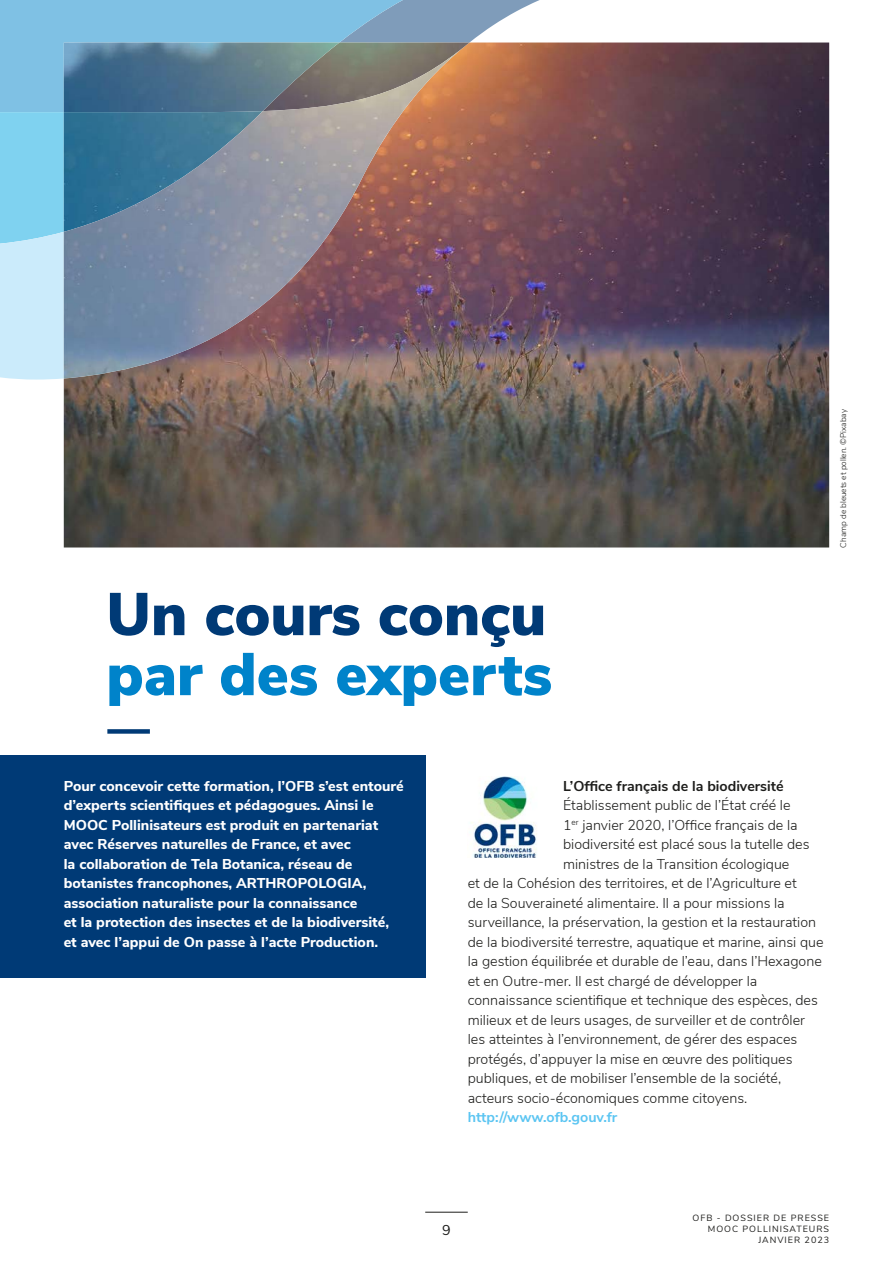
<style>
.page{position:relative;width:893px;height:1263px;background:#fff}
.page>*{position:absolute;margin:0;border:0;box-sizing:border-box;transform-origin:0 0}
.t1{font:900 60px "Nunito Sans";color:#0083ca}
.t2{font:900 60px "Nunito Sans";color:#003a76}
.t3{font:300 14.25px "Nunito Sans";color:#1d1d1b}
.t4{font:800 14.25px/19.5px "Nunito Sans";color:#fff}
.t5{font:700 14.25px "Nunito Sans";color:#1d1d1b}
.t6{font:700 14.25px "Nunito Sans";color:#5bc5f2}
.t7{font:14.25px "Nunito Sans";color:#1d1d1b}
.t8{font:9px/10.8px "Nunito Sans";letter-spacing:.11em;color:#1d1d1b;text-align:right}
.t9{font:300 8.25px "Nunito Sans";color:#1d1d1b}
</style>
<div class="page">
<img style="left:64px;top:43px;width:765px;height:504px">
<svg style="left:403px;top:0;width:137px;height:43px"></svg>
<img style="left:403px;top:43px;width:66px;height:68px">
<svg style="left:0;top:0;width:403px;height:112px;fill:#7fc1e4"></svg>
<img style="left:64px;top:43px;width:275px;height:68px">
<img style="left:64px;top:111px;width:150px;height:77px">
<svg style="left:0;top:112px;width:64px;height:268px"></svg>
<img style="left:365px;top:45px;width:101px;height:96px">
<img style="left:214px;top:98px;width:152px;height:186px">
<img style="left:164px;top:154px;width:51px;height:205px">
<img style="left:365px;top:140px;width:18px;height:32px">
<img style="left:64px;top:188px;width:101px;height:190px">
<img style="left:214px;top:283px;width:73px;height:48px">
<svg style="left:214px;top:330px;width:12px;height:7px"></svg>
<div style="left:107px;top:729px;width:43px;height:5px;background:#003a76"></div>
<div style="left:0;top:755px;width:425px;height:222px;background:#003a76"></div>
<img style="left:471px;top:776px;width:66px;height:82px">
<hr style="left:425px;top:1212px;width:43px;height:1px;background:#1d1d1b">
<h1 class="t2" style="left:106px;top:570px;width:441px">Un cours conçu</h1>
<h1 class="t1" style="left:106px;top:630px;width:447px">par des experts</h1>
<p class="t9" style="left:837px;top:547px;width:140px;rotate:-90deg">Champ de bleuets et pollen. ©Pixabay</p>
<p class="t4" style="left:64px;top:775px;width:341px">Pour concevoir cette formation, l’OFB s’est entouré d’experts scientifiques et pédagogues. Ainsi le MOOC Pollinisateurs est produit en partenariat avec Réserves naturelles de France, et avec<br>la collaboration de Tela Botanica, réseau de botanistes francophones, ARTHROPOLOGIA, association naturaliste pour la connaissance<br>et la protection des insectes et de la biodiversité, et avec l’appui de On passe à l’acte Production.</p>
<p class="t5" style="left:563px;top:775px;width:222px">L’Office français de la biodiversité</p>
<p class="t3" style="left:563px;top:795px;width:229px">Établissement public de l’État créé le</p>
<p class="t3" style="left:563px;top:814px;width:236px">1<sup>er</sup> janvier 2020, l’Office français de la</p>
<p class="t3" style="left:563px;top:834px;width:248px">biodiversité est placé sous la tutelle des</p>
<p class="t3" style="left:563px;top:853px;width:228px">ministres de la Transition écologique</p>
<p class="t3" style="left:468px;top:873px;width:330px">et de la Cohésion des territoires, et de l’Agriculture et</p>
<p class="t3" style="left:468px;top:892px;width:319px">de la Souveraineté alimentaire. Il a pour missions la</p>
<p class="t3" style="left:468px;top:912px;width:350px">surveillance, la préservation, la gestion et la restauration</p>
<p class="t3" style="left:468px;top:931px;width:357px">de la biodiversité terrestre, aquatique et marine, ainsi que</p>
<p class="t3" style="left:468px;top:951px;width:356px">la gestion équilibrée et durable de l’eau, dans l’Hexagone</p>
<p class="t3" style="left:468px;top:970px;width:291px">et en Outre-mer. Il est chargé de développer la</p>
<p class="t3" style="left:468px;top:990px;width:352px">connaissance scientifique et technique des espèces, des</p>
<p class="t3" style="left:468px;top:1009px;width:339px">milieux et de leurs usages, de surveiller et de contrôler</p>
<p class="t3" style="left:468px;top:1029px;width:331px">les atteintes à l’environnement, de gérer des espaces</p>
<p class="t3" style="left:468px;top:1048px;width:326px">protégés, d’appuyer la mise en œuvre des politiques</p>
<p class="t3" style="left:468px;top:1068px;width:315px">publiques, et de mobiliser l’ensemble de la société,</p>
<p class="t3" style="left:468px;top:1087px;width:281px">acteurs socio-économiques comme citoyens.</p>
<p class="t6" style="left:468px;top:1107px;width:151px">http://www.ofb.gouv.fr</p>
<p class="t7" style="left:442px;top:1219px;width:10px">9</p>
<p class="t8" style="left:693px;top:1212px;width:138px">OFB - DOSSIER DE PRESSE<br>MOOC POLLINISATEURS<br>JANVIER 2023</p>
</div>
